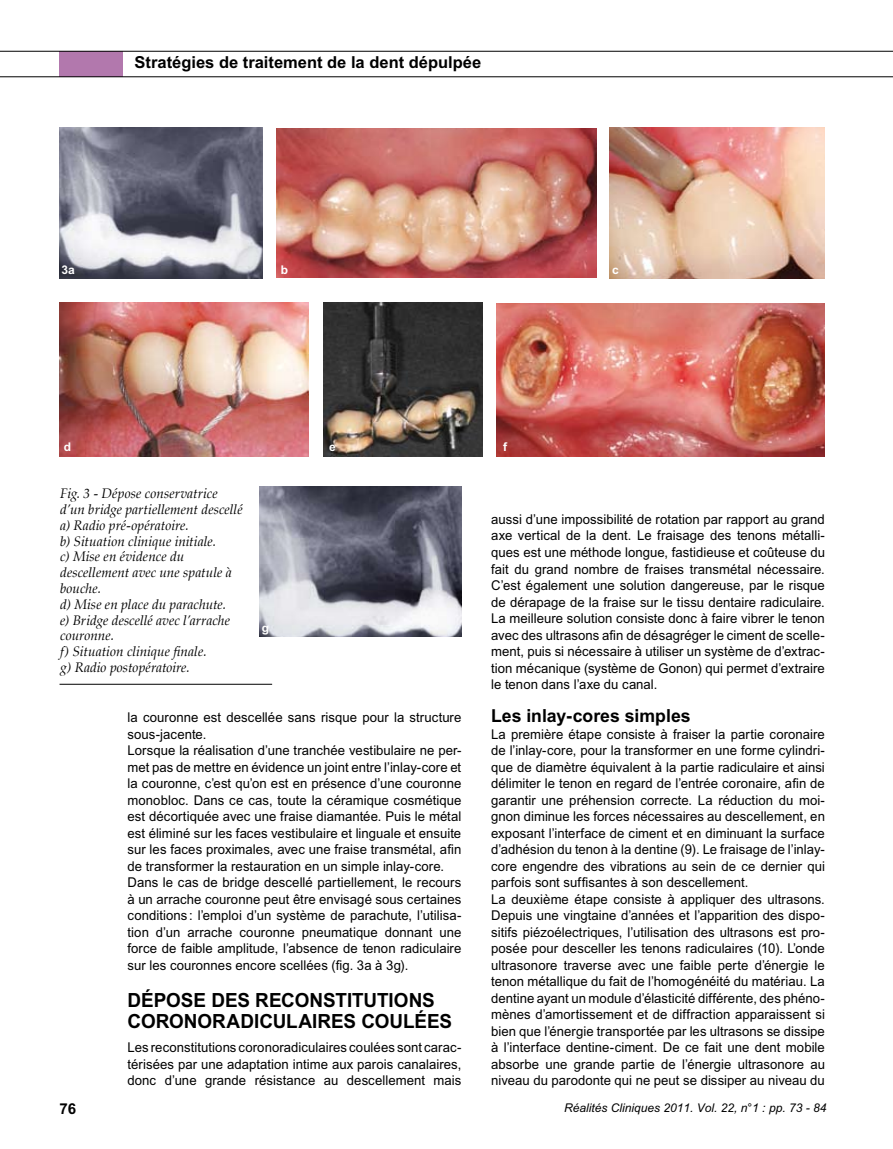
<style>
.page{position:relative;width:893px;height:1149px;background:#fff}
.page>*{position:absolute;margin:0;border:0;box-sizing:border-box;transform-origin:0 0}
.t1{font:700 19.5px "M Arial";color:#000}
.t2{font:700 18px "M Arial";color:#000}
.t3{font:700 16.5px "M Arial";color:#000}
.t4{font:700 15px "M Arial";color:#000}
.t5{font:13.5px/16.5px "M Arial";letter-spacing:.005em;color:#000}
.t6{font:italic 13.5px/15.8px "Palatino";letter-spacing:.005em;color:#000}
.t7{font:italic 12px "M Arial";color:#000}
.t8{font:700 12px "M Arial";color:#fff}
</style>
<div class="page">
<div style="left:60px;top:51px;width:63px;height:26px;background:#b278ad"></div>
<hr style="left:0;top:51px;width:893px;height:1px;background:#000">
<hr style="left:0;top:76px;width:893px;height:1px;background:#000">
<hr style="left:60px;top:683px;width:212px;height:1px;background:#000">
<img style="left:60px;top:128px;width:202px;height:150px">
<img style="left:259px;top:486px;width:202px;height:150px">
<img style="left:276px;top:129px;width:320px;height:149px">
<img style="left:610px;top:128px;width:215px;height:150px">
<img style="left:323px;top:302px;width:160px;height:154px">
<img style="left:60px;top:302px;width:249px;height:154px">
<img style="left:497px;top:303px;width:328px;height:153px">
<p class="t3" style="left:135px;top:53px;width:348px">STRATÉGIES DE TRAITEMENT DE LA DENT DÉPULPÉE</p>
<p class="t8" style="left:62px;top:262px;width:15px">3A</p>
<p class="t8" style="left:281px;top:262px;width:9px">B</p>
<p class="t8" style="left:612px;top:262px;width:8px">C</p>
<p class="t8" style="left:64px;top:440px;width:9px">D</p>
<p class="t8" style="left:329px;top:440px;width:8px">E</p>
<p class="t8" style="left:503px;top:440px;width:5px">F</p>
<p class="t6" style="left:60px;top:486px;width:184px">Fig. 3 - Dépose conservatrice d’un bridge partiellement descellé a) Radio pré-opératoire.<br>b) Situation clinique initiale.<br>c) Mise en évidence du descellement avec une spatule à bouche.<br>d) Mise en place du parachute.<br>e) Bridge descellé avec l’arrache couronne.<br>f) Situation clinique finale.<br>g) Radio postopératoire.</p>
<p class="t8" style="left:262px;top:620px;width:9px">G</p>
<p class="t5" style="left:128px;top:708px;width:335px">la couronne est descellée sans risque pour la structure sous-jacente.<br>Lorsque la réalisation d’une tranchée vestibulaire ne per&shy;met pas de mettre en évidence un joint entre l’inlay-core et la couronne, c’est qu’on est en présence d’une couronne monobloc. Dans ce cas, toute la céramique cosmétique est décortiquée avec une fraise diamantée. Puis le métal est éliminé sur les faces vestibulaire et linguale et ensuite sur les faces proximales, avec une fraise transmétal, afin de transformer la restauration en un simple inlay-core.<br>Dans le cas de bridge descellé partiellement, le recours à un arrache couronne peut être envisagé sous certaines conditions: l’emploi d’un système de parachute, l’utilisa&shy;tion d’un arrache couronne pneumatique donnant une force de faible amplitude, l’absence de tenon radiculaire sur les couronnes encore scellées (fig. 3a à 3g).</p>
<h1 class="t1" style="left:128px;top:988px;width:40px">DÉPOSE</h1>
<h1 class="t1" style="left:211px;top:988px;width:14px">DES</h1>
<h1 class="t1" style="left:255px;top:988px;width:13px">RECONSTITUTIONS</h1>
<h1 class="t1" style="left:128px;top:1009px;width:14px">CORONORADICULAIRES</h1>
<h1 class="t1" style="left:361px;top:1009px;width:14px">COUL</h1>
<h1 class="t1" style="left:414px;top:1009px;width:25px">ÉES</h1>
<p class="t5" style="left:128px;top:1038px;width:335px;text-align:justify">Les reconstitutions coronoradiculaires coulées sont carac&shy;térisées par une adaptation intime aux parois canalaires, donc d’une grande résistance au descellement mais</p>
<p class="t5" style="left:491px;top:510px;width:335px;text-align:justify">aussi d’une impossibilité de rotation par rapport au grand axe vertical de la dent. Le fraisage des tenons métalli&shy;ques est une méthode longue, fastidieuse et coûteuse du fait du grand nombre de fraises transmétal nécessaire.<br>C’est également une solution dangereuse, par le risque de dérapage de la fraise sur le tissu dentaire radiculaire.<br>La meilleure solution consiste donc à faire vibrer le tenon avec des ultrasons afin de désagréger le ciment de scelle&shy;ment, puis si nécessaire à utiliser un système de d’extrac&shy;tion mécanique (système de Gonon) qui permet d’extraire le tenon dans l’axe du canal.</p>
<h2 class="t2" style="left:491px;top:705px;width:201px">LES INLAY-CORES SIMPLES</h2>
<p class="t5" style="left:491px;top:725px;width:335px">La première étape consiste à fraiser la partie coronaire de l’inlay-core, pour la transformer en une forme cylindri&shy;que de diamètre équivalent à la partie radiculaire et ainsi délimiter le tenon en regard de l’entrée coronaire, afin de garantir une préhension correcte. La réduction du moi&shy;gnon diminue les forces nécessaires au descellement, en exposant l’interface de ciment et en diminuant la surface d’adhésion du tenon à la dentine (9). Le fraisage de l’inlay&shy;core engendre des vibrations au sein de ce dernier qui parfois sont suffisantes à son descellement.<br>La deuxième étape consiste à appliquer des ultrasons.<br>Depuis une vingtaine d’années et l’apparition des dispo&shy;sitifs piézoélectriques, l’utilisation des ultrasons est pro&shy;posée pour desceller les tenons radiculaires (10). L’onde ultrasonore traverse avec une faible perte d’énergie le tenon métallique du fait de l’homogénéité du matériau. La dentine ayant un module d’élasticité différente, des phéno&shy;mènes d’amortissement et de diffraction apparaissent si bien que l’énergie transportée par les ultrasons se dissipe à l’interface dentine-ciment. De ce fait une dent mobile absorbe une grande partie de l’énergie ultrasonore au niveau du parodonte qui ne peut se dissiper au niveau du</p>
<p class="t4" style="left:60px;top:1099px;width:18px">76</p>
<p class="t7" style="left:564px;top:1100px;width:264px">Réalités Cliniques 2011. Vol. 22, n°1 : pp. 73 - 84</p>
</div>
